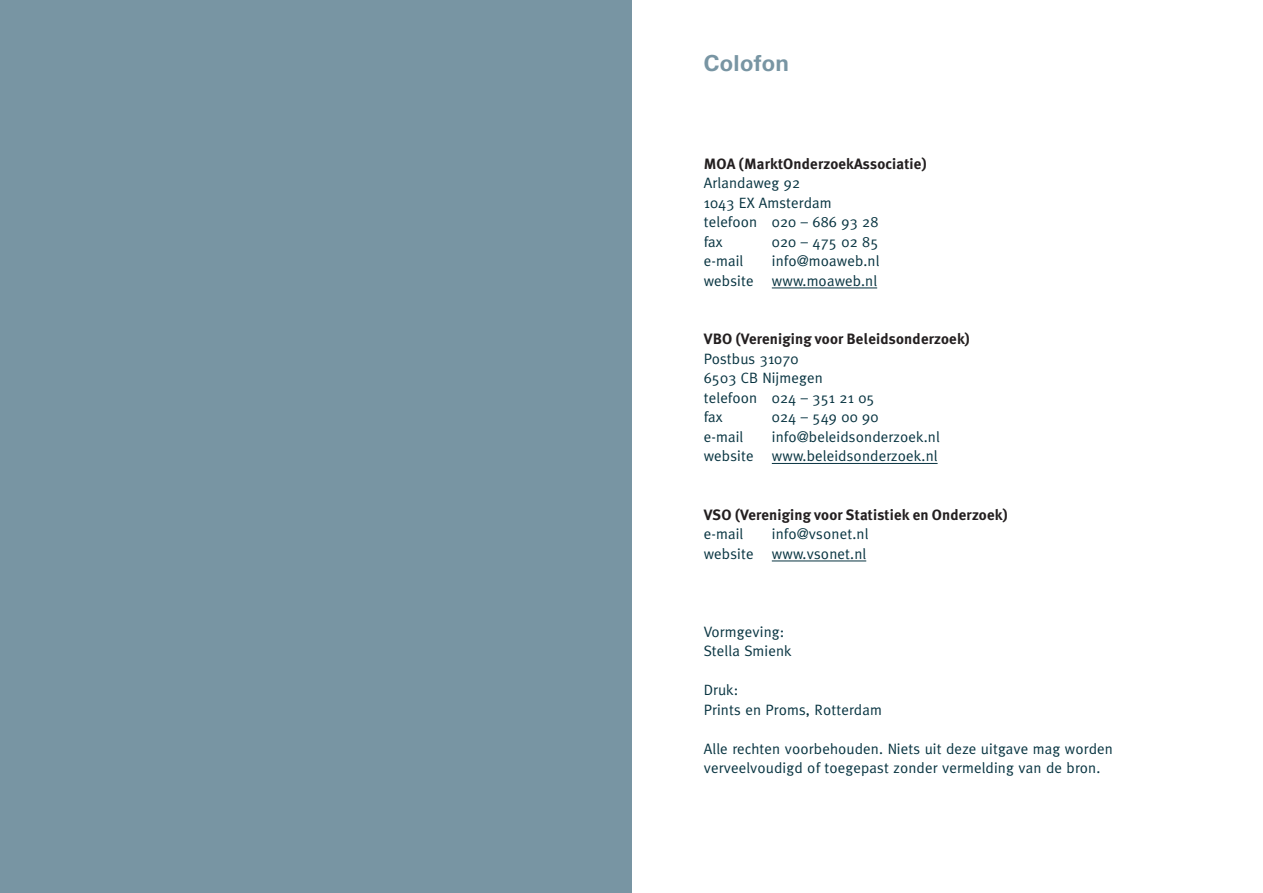
<style>
.page{position:relative;width:1263px;height:893px;background:#fff}
.page>*{position:absolute;margin:0;border:0;box-sizing:border-box;transform-origin:0 0}
.t1{font:700 22.5px "Univers BQ";letter-spacing:.025em;color:#7895a3}
.t2{font:15px/19.5px "Meta";letter-spacing:.01em;color:#083441}
.t3{font:700 15px "Meta Plus";letter-spacing:.01em;color:#231f20}
</style>
<div class="page">
<hr style="left:772px;top:288px;width:105px;height:1px;background:#083441">
<hr style="left:772px;top:463px;width:165px;height:1px;background:#083441">
<hr style="left:772px;top:561px;width:94px;height:1px;background:#083441">
<div style="left:0;top:0;width:631px;height:893px;background:#7895a3"></div>
<h1 class="t1" style="left:704px;top:51px;width:87px">Colofon</h1>
<p class="t3" style="left:704px;top:155px;width:225px">MOA (MarktOnderzoekAssociatie)</p>
<p class="t2" style="left:704px;top:173px;width:176px">Arlandaweg 92<br>1043 EX Amsterdam telefoon 020 – 686 93 28 fax</p>
<p class="t2" style="left:772px;top:232px;width:108px">020 – 475 02 85</p>
<p class="t2" style="left:704px;top:251px;width:177px;text-align:right">info@moaweb.nl<br>website www.moaweb.nl</p>
<p class="t2" style="left:704px;top:251px;width:41px">e-mail</p>
<p class="t3" style="left:704px;top:330px;width:268px">VBO (Vereniging voor Beleidsonderzoek)</p>
<p class="t2" style="left:704px;top:349px;width:172px">Postbus 31070<br>6503 CB Nijmegen telefoon 024 – 351 21 05 fax</p>
<p class="t2" style="left:772px;top:407px;width:108px">024 – 549 00 90</p>
<p class="t2" style="left:704px;top:427px;width:238px;text-align:right">info@beleidsonderzoek.nl<br>website www.beleidsonderzoek.nl</p>
<p class="t2" style="left:704px;top:427px;width:41px">e-mail</p>
<p class="t3" style="left:704px;top:506px;width:306px">VSO (Vereniging voor Statistiek en Onderzoek)</p>
<p class="t2" style="left:704px;top:524px;width:41px">e-mail</p>
<p class="t2" style="left:704px;top:524px;width:166px;text-align:right">info@vsonet.nl<br>website www.vsonet.nl</p>
<p class="t2" style="left:704px;top:622px;width:89px">Vormgeving:<br>Stella Smienk</p>
<p class="t2" style="left:704px;top:680px;width:179px">Druk:<br>Prints en Proms, Rotterdam</p>
<p class="t2" style="left:704px;top:739px;width:411px">Alle rechten voorbehouden. Niets uit deze uitgave mag worden verveelvoudigd of toegepast zonder vermelding van de bron.</p>
</div>
